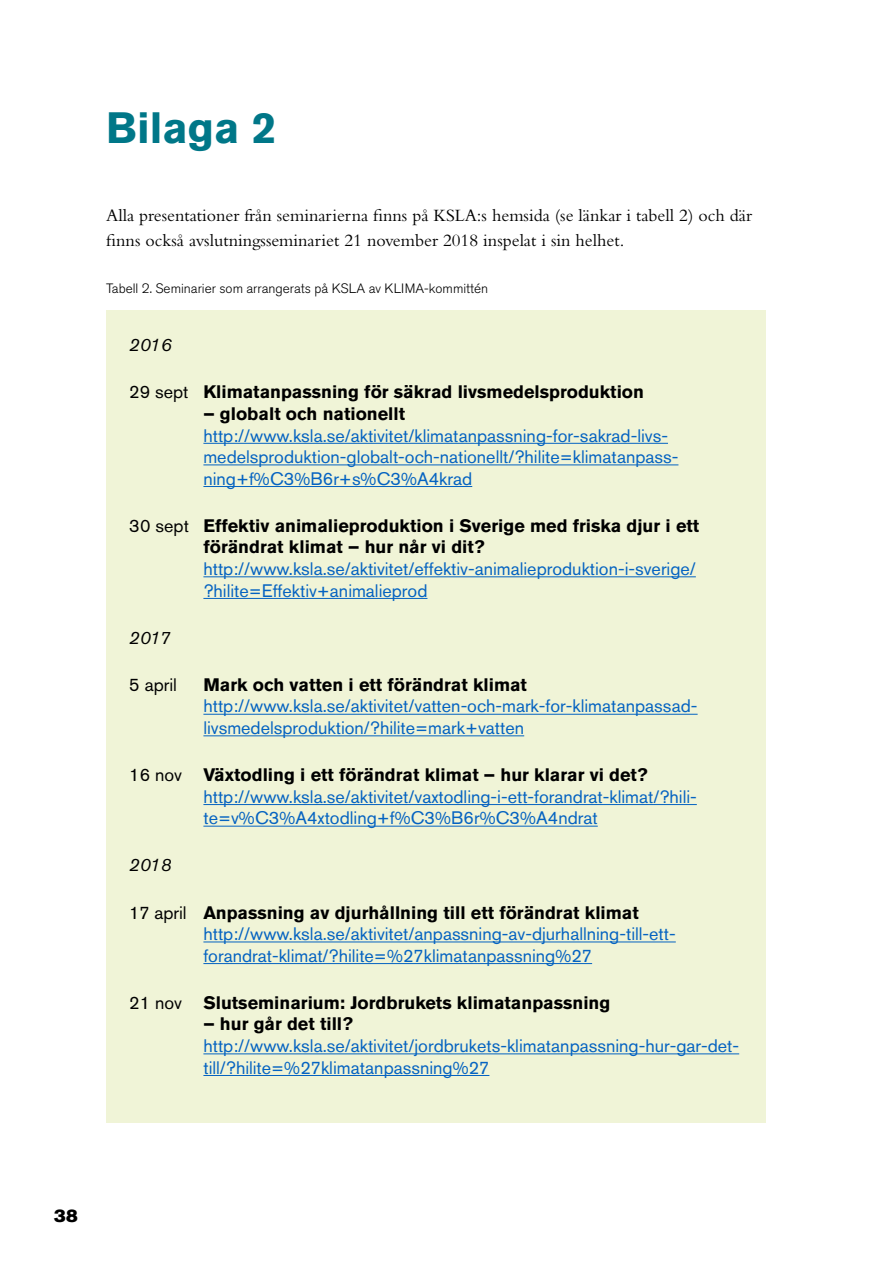
<style>
.page{position:relative;width:893px;height:1263px;background:#fff}
.page>*{position:absolute;margin:0;border:0;box-sizing:border-box;transform-origin:0 0}
.t1{font:700 43.5px "Akzidenz Grotesk Std";color:#078}
.t2{font:18px/21.6px "Akzidenz Grotesk Std";color:#0563c1}
.t3{font:700 18px/21.6px "Akzidenz Grotesk Std";color:#000}
.t4{font:18px/25.5px "Bembo Std";color:#000}
.t5{font:italic 18px "Akzidenz Grotesk Std";letter-spacing:.02em;color:#000}
.t6{font:18px "Akzidenz Grotesk Std";color:#000}
.t7{font:18px "Akzidenz Grotesk Std Super";color:#000}
.t8{font:300 13.5px "Akzidenz Grotesk Std";color:#000}
.s1{font-weight:400}
.s2{color:#000}
.s3{font-weight:700;color:#000}
</style>
<div class="page">
<div style="left:106px;top:310px;width:659px;height:813px;background:#f0f4d7"></div>
<hr style="left:203px;top:443px;width:465px;height:1px;background:#0563c1">
<hr style="left:203px;top:464px;width:475px;height:1px;background:#0563c1">
<hr style="left:203px;top:486px;width:269px;height:1px;background:#0563c1">
<hr style="left:203px;top:576px;width:493px;height:1px;background:#0563c1">
<hr style="left:203px;top:598px;width:224px;height:1px;background:#0563c1">
<hr style="left:203px;top:714px;width:495px;height:1px;background:#0563c1">
<hr style="left:203px;top:735px;width:321px;height:1px;background:#0563c1">
<hr style="left:203px;top:804px;width:494px;height:1px;background:#0563c1">
<hr style="left:203px;top:826px;width:395px;height:1px;background:#0563c1">
<hr style="left:203px;top:941px;width:473px;height:1px;background:#0563c1">
<hr style="left:203px;top:963px;width:389px;height:1px;background:#0563c1">
<hr style="left:203px;top:1053px;width:536px;height:1px;background:#0563c1">
<hr style="left:203px;top:1075px;width:286px;height:1px;background:#0563c1">
<h1 class="t1" style="left:106px;top:103px;width:172px">Bilaga 2</h1>
<p class="t4" style="left:106px;top:202px;width:647px">Alla presentationer från seminarierna finns på KSLA:s hemsida (se länkar i tabell 2) och där finns också avslutningsseminariet 21 november 2018 inspelat i sin helhet.</p>
<p class="t8" style="left:106px;top:281px;width:383px">Tabell 2. Seminarier som arrangerats på KSLA av KLIMA-kommittén</p>
<p class="t5" style="left:129px;top:334px;width:43px">2016</p>
<p class="t3" style="left:129px;top:381px;width:516px"><span class="s1">29 sept</span> Klimatanpassning för säkrad livsmedelsproduktion</p>
<p class="t3" style="left:203px;top:403px;width:203px">– globalt och nationellt</p>
<p class="t2" style="left:203px;top:424px;width:477px">http://www.ksla.se/aktivitet/klimatanpassning-for-sakrad-livs&shy;medelsproduktion-globalt-och-nationellt/?hilite=klimatanpass&shy;ning+f%C3%B6r+s%C3%A4krad</p>
<p class="t3" style="left:203px;top:515px;width:497px;text-indent:-74px"><span class="s1">30 sept</span> Effektiv animalieproduktion i Sverige med friska djur i ett förändrat klimat – hur når vi dit?</p>
<p class="t2" style="left:203px;top:558px;width:494px">http://www.ksla.se/aktivitet/effektiv-animalieproduktion-i-sverige/ ?hilite=Effektiv+animalieprod</p>
<p class="t5" style="left:129px;top:627px;width:43px">2017</p>
<p class="t6" style="left:129px;top:674px;width:49px">5 april</p>
<p class="t3" style="left:203px;top:674px;width:325px">Mark och vatten i ett förändrat klimat</p>
<p class="t2" style="left:203px;top:695px;width:496px">http://www.ksla.se/aktivitet/vatten-och-mark-for-klimatanpassad&shy;livsmedelsproduktion/?hilite=mark+vatten</p>
<p class="t2" style="left:203px;top:764px;width:495px;text-indent:-74px"><span class="s2">16 nov</span> <span class="s3">Växtodling i ett förändrat klimat – hur klarar vi det? </span>http://www.ksla.se/aktivitet/vaxtodling-i-ett-forandrat-klimat/?hili&shy;te=v%C3%A4xtodling+f%C3%B6r%C3%A4ndrat</p>
<p class="t5" style="left:129px;top:854px;width:43px">2018</p>
<p class="t2" style="left:203px;top:901px;width:474px;text-indent:-74px"><span class="s2">17 april</span> <span class="s3">Anpassning av djurhållning till ett förändrat klimat </span>http://www.ksla.se/aktivitet/anpassning-av-djurhallning-till-ett&shy;forandrat-klimat/?hilite=%27klimatanpassning%27</p>
<p class="t3" style="left:129px;top:992px;width:482px"><span class="s1">21 nov</span> Slutseminarium: Jordbrukets klimatanpassning</p>
<p class="t3" style="left:203px;top:1013px;width:151px">– hur går det till?</p>
<p class="t2" style="left:203px;top:1035px;width:537px">http://www.ksla.se/aktivitet/jordbrukets-klimatanpassning-hur-gar-det&shy;till/?hilite=%27klimatanpassning%27</p>
<p class="t7" style="left:54px;top:1206px;width:25px">38</p>
</div>
